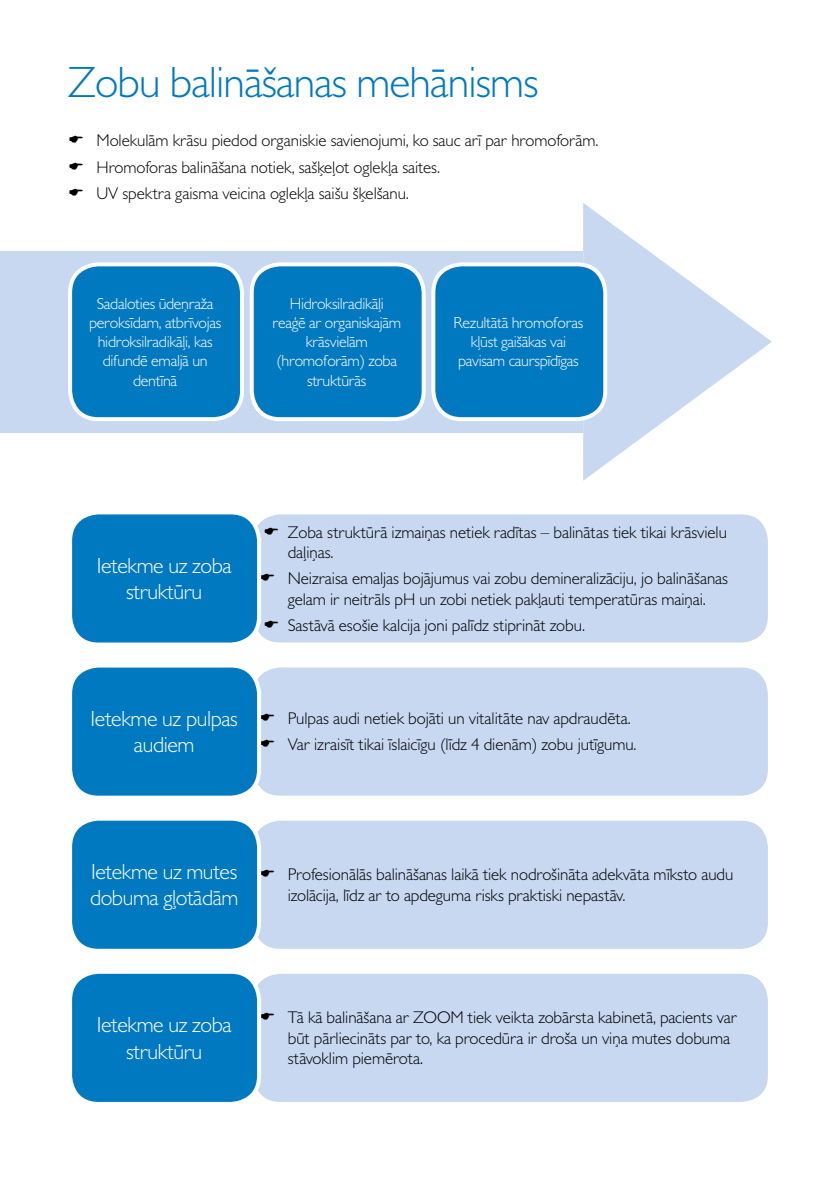
<style>
.page{position:relative;width:840px;height:1191px;background:#fff}
.page>*{position:absolute;margin:0;border:0;box-sizing:border-box;transform-origin:0 0}
.t1{font:300 44px "Gill Sans MT Pro";letter-spacing:-.02em;color:#0079c1}
.t2{font:300 22px/26.4px "Gill Sans MT Pro";letter-spacing:-.02em;color:#fff;text-align:center}
.t3{font:300 17px/20.4px "Gill Sans MT Pro";letter-spacing:-.005em;color:#000}
.t4{font:300 16px/19.2px "Gill Sans MT Pro";letter-spacing:-.02em;color:#fff;text-align:center}
</style>
<div class="page">
<svg style="left:583px;top:203px;width:188px;height:278px"></svg>
<div style="left:0;top:251px;width:582px;height:181px;background:#c7d8f0"></div>
<div style="left:70px;top:264px;width:172px;height:155px;background:#0079c1;border-radius:28px"></div>
<div style="left:68px;top:262px;width:176px;height:159px;border:4px solid #fff;border-radius:28px"></div>
<div style="left:251px;top:264px;width:172px;height:155px;background:#0079c1;border-radius:28px"></div>
<div style="left:249px;top:262px;width:176px;height:159px;border:4px solid #fff;border-radius:28px"></div>
<div style="left:433px;top:264px;width:172px;height:155px;background:#0079c1;border-radius:28px"></div>
<div style="left:431px;top:262px;width:176px;height:159px;border:4px solid #fff;border-radius:28px"></div>
<div style="left:251px;top:512px;width:518px;height:132px;background:#c7d8f0;border-radius:28px"></div>
<div style="left:249px;top:510px;width:522px;height:136px;border:4px solid #fff;border-radius:28px"></div>
<div style="left:70px;top:512px;width:189px;height:132px;background:#0079c1;border-radius:28px"></div>
<div style="left:68px;top:510px;width:193px;height:136px;border:4px solid #fff;border-radius:28px"></div>
<div style="left:251px;top:665px;width:518px;height:132px;background:#c7d8f0;border-radius:28px"></div>
<div style="left:249px;top:663px;width:522px;height:136px;border:4px solid #fff;border-radius:28px"></div>
<div style="left:70px;top:665px;width:189px;height:132px;background:#0079c1;border-radius:28px"></div>
<div style="left:68px;top:663px;width:193px;height:136px;border:4px solid #fff;border-radius:28px"></div>
<div style="left:251px;top:818px;width:518px;height:132px;background:#c7d8f0;border-radius:28px"></div>
<div style="left:249px;top:816px;width:522px;height:136px;border:4px solid #fff;border-radius:28px"></div>
<div style="left:70px;top:818px;width:189px;height:132px;background:#0079c1;border-radius:28px"></div>
<div style="left:68px;top:816px;width:193px;height:136px;border:4px solid #fff;border-radius:28px"></div>
<div style="left:251px;top:971px;width:518px;height:133px;background:#c7d8f0;border-radius:28px"></div>
<div style="left:249px;top:969px;width:522px;height:137px;border:4px solid #fff;border-radius:28px"></div>
<div style="left:70px;top:971px;width:189px;height:133px;background:#0079c1;border-radius:28px"></div>
<div style="left:68px;top:969px;width:193px;height:137px;border:4px solid #fff;border-radius:28px"></div>
<h1 class="t1" style="left:68px;top:66px;width:472px">Zobu balināšanas mehānisms</h1>
<p class="t3" style="left:96px;top:129px;width:503px;line-height:26px">Molekulām krāsu piedod organiskie savienojumi, ko sauc arī par hromoforām.<br>Hromoforas balināšana notiek, sašķeļot oglekļa saites.<br>UV spektra gaisma veicina oglekļa saišu šķelšanu.</p>
<p class="t4" style="left:89px;top:295px;width:133px">Sadaloties ūdeņraža peroksīdam, atbrīvojas hidroksilradikāļi, kas difundē emaljā un dentīnā</p>
<p class="t4" style="left:272px;top:295px;width:130px">Hidroksilradikāļi reaģē ar organiskajām krāsvielām (hromoforām) zoba struktūrās</p>
<p class="t4" style="left:453px;top:314px;width:131px">Rezultātā hromoforas kļūst gaišākas vai pavisam caurspīdīgas</p>
<p class="t2" style="left:97px;top:554px;width:136px">Ietekme uz zoba struktūru</p>
<p class="t2" style="left:91px;top:707px;width:148px">Ietekme uz pulpas audiem</p>
<p class="t2" style="left:90px;top:860px;width:150px;text-align:left">Ietekme uz mutes dobuma gļotādām</p>
<p class="t2" style="left:97px;top:1013px;width:136px">Ietekme uz zoba struktūru</p>
<p class="t3" style="left:287px;top:523px;width:440px">Zoba struktūrā izmaiņas netiek radītas – balinātas tiek tikai krāsvielu daļiņas.</p>
<p class="t3" style="left:287px;top:570px;width:441px">Neizraisa emaljas bojājumus vai zobu demineralizāciju, jo balināšanas gelam ir neitrāls pH un zobi netiek pakļauti temperatūras maiņai.</p>
<p class="t3" style="left:287px;top:616px;width:298px">Sastāvā esošie kalcija joni palīdz stiprināt zobu.</p>
<p class="t3" style="left:287px;top:707px;width:350px;line-height:26px">Pulpas audi netiek bojāti un vitalitāte nav apdraudēta.<br>Var izraisīt tikai īslaicīgu (līdz 4 dienām) zobu jutīgumu.</p>
<p class="t3" style="left:287px;top:866px;width:447px">Profesionālās balināšanas laikā tiek nodrošināta adekvāta mīksto audu izolācija, līdz ar to apdeguma risks praktiski nepastāv.</p>
<p class="t3" style="left:287px;top:1009px;width:450px">Tā kā balināšana ar ZOOM tiek veikta zobārsta kabinetā, pacients var būt pārliecināts par to, ka procedūra ir droša un viņa mutes dobuma stāvoklim piemērota.</p>
</div>
